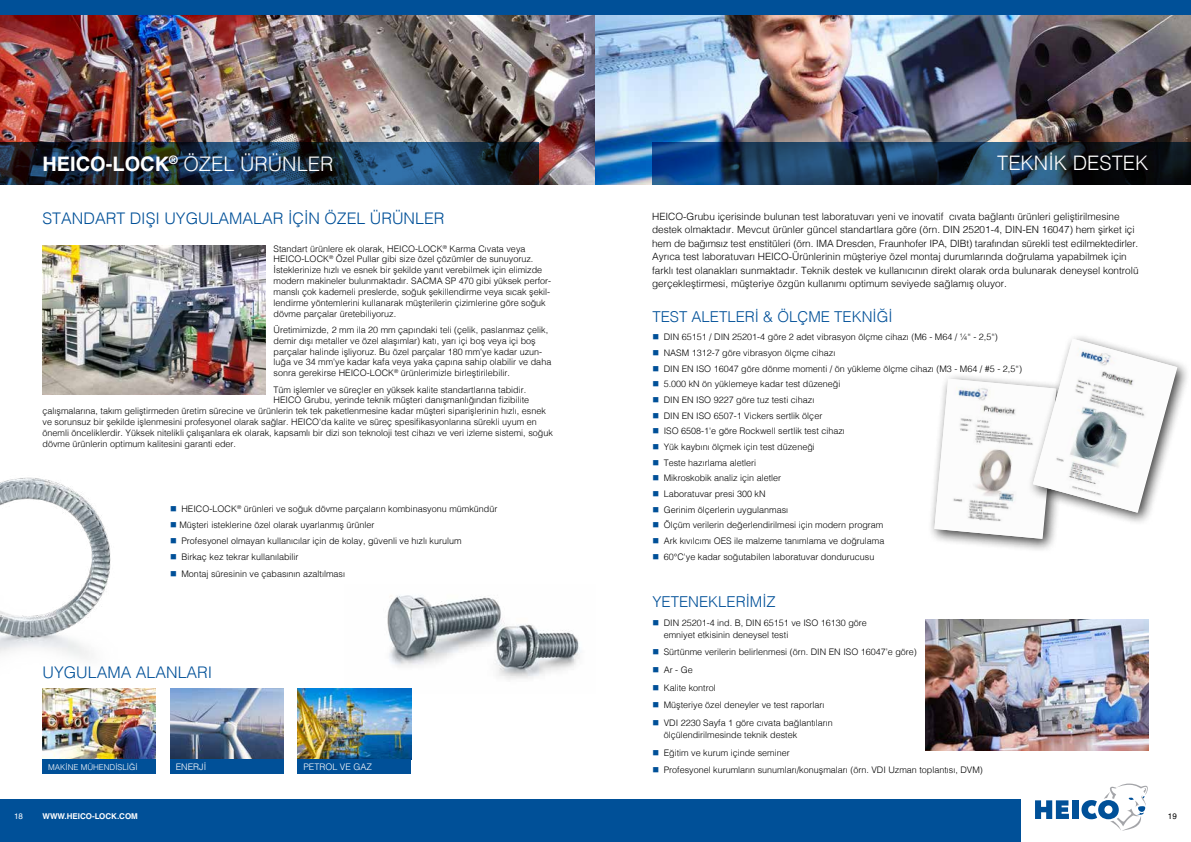
<style>
.page{position:relative;width:1191px;height:842px;background:#fff}
.page>*{position:absolute;margin:0;border:0;box-sizing:border-box;transform-origin:0 0}
.t1{font:300 20px "Helvetica LT Std";color:#fff}
.t2{font:300 20px "Helvetica";color:#fff}
.t3{font:300 16px "Helvetica";color:#005098}
.t4{font:300 16px "Helvetica LT Std";color:#005098}
.t5{font:300 15px "Helvetica";color:#005098}
.t6{font:300 10px/13.5px "Helvetica";color:#000}
.t7{font:300 9px/10.8px "Helvetica";color:#000}
.t8{font:300 9px "Helvetica LT Std";color:#000}
.t9{font:300 9px "Helvetica LT Std";color:#fff}
.t10{font:300 9px "Helvetica";color:#fff}
.t11{font:300 8px "Helvetica";color:#fff}
.t12{font:700 8px "Helvetica LT Std";color:#fff}
.t13{font:8px "Helvetica LT Std";color:#fff}
.t14{font:8px "Helvetica LT Std";color:#000}
.s1{font-weight:700}
.s2{color:#005098}
</style>
<div class="page">
<img style="left:0;top:477px;width:127px;height:216px">
<img style="left:344px;top:595px;width:237px;height:98px">
<img style="left:298px;top:689px;width:113px;height:71px">
<img style="left:0;top:14px;width:1191px;height:170px">
<svg style="left:0;top:142px;width:539px;height:42px;background:#1c354c"></svg>
<div style="left:0;top:799px;width:595px;height:43px;background:#005098"></div>
<div style="left:595px;top:799px;width:425px;height:43px;background:#005098"></div>
<div style="left:1072px;top:800px;width:6px;height:19px;background:#005098"></div>
<svg style="left:1035px;top:800px;width:34px;height:19px"></svg>
<svg style="left:1081px;top:783px;width:67px;height:48px"></svg>
<svg style="left:652px;top:142px;width:539px;height:42px;background:#16324e"></svg>
<div style="left:927px;top:372px;width:143px;height:181px;background:#000;opacity:.75"></div>
<div style="left:1027px;top:333px;width:164px;height:193px;background:#000;opacity:.75"></div>
<svg style="left:934px;top:339px;width:243px;height:200px"></svg>
<img style="left:1033px;top:339px;width:143px;height:174px">
<img style="left:925px;top:619px;width:223px;height:132px">
<div style="left:0;top:0;width:1191px;height:14px;background:#005098"></div>
<img style="left:170px;top:689px;width:113px;height:71px">
<div style="left:170px;top:760px;width:113px;height:14px;background:#005098"></div>
<div style="left:298px;top:760px;width:113px;height:14px;background:#005098"></div>
<img style="left:43px;top:689px;width:113px;height:71px">
<img style="left:42px;top:245px;width:223px;height:150px">
<div style="left:43px;top:760px;width:113px;height:14px;background:#005098"></div>
<h1 class="t1" style="left:42px;top:151px;width:292px"><span class="s1">HEICO-LOCK</span><sup>®</sup> ÖZEL ÜRÜNLER</h1>
<h2 class="t3" style="left:43px;top:205px;width:403px">STANDART DIŞI UYGULAMALAR İÇİN ÖZEL ÜRÜNLER</h2>
<p class="t7" style="left:274px;top:242px;width:279px">Standart ürünlere ek olarak, HEICO-LOCK<sup>®</sup> Karma Cıvata veya HEICO-LOCK<sup>®</sup> Özel Pullar gibi size özel çözümler de sunuyoruz.<br>İsteklerinize hızlı ve esnek bir şekilde yanıt verebilmek için elimizde modern makineler bulunmaktadır. SACMA SP 470 gibi yüksek perfor&shy;manslı çok kademeli preslerde, soğuk şekillendirme veya sıcak şekil&shy;lendirme yöntemlerini kullanarak müşterilerin çizimlerine göre soğuk dövme parçalar üretebiliyoruz.</p>
<p class="t7" style="left:274px;top:324px;width:279px">Üretimimizde, 2 mm ila 20 mm çapındaki teli (çelik, paslanmaz çelik, demir dışı metaller ve özel alaşımlar) katı, yarı içi boş veya içi boş parçalar halinde işliyoruz. Bu özel parçalar 180 mm'ye kadar uzun&shy;luğa ve 34 mm'ye kadar kafa veya yaka çapına sahip olabilir ve daha sonra gerekirse HEICO-LOCK<sup>®</sup> ürünlerimizle birleştirilebilir.</p>
<p class="t7" style="left:274px;top:383px;width:254px">Tüm işlemler ve süreçler en yüksek kalite standartlarına tabidir.</p>
<p class="t7" style="left:274px;top:394px;width:257px">HEICO Grubu, yerinde teknik müşteri danışmanlığından fizibilite</p>
<p class="t7" style="left:43px;top:405px;width:505px">çalışmalarına, takım geliştirmeden üretim sürecine ve ürünlerin tek tek paketlenmesine kadar müşteri siparişlerinin hızlı, esnek</p>
<p class="t7" style="left:43px;top:416px;width:496px">ve sorunsuz bir şekilde işlenmesini profesyonel olarak sağlar. HEICO'da kalite ve süreç spesifikasyonlarına sürekli uyum en</p>
<p class="t7" style="left:43px;top:427px;width:512px">önemli önceliklerdir. Yüksek nitelikli çalışanlara ek olarak, kapsamlı bir dizi son teknoloji test cihazı ve veri izleme sistemi, soğuk</p>
<p class="t7" style="left:43px;top:437px;width:195px">dövme ürünlerin optimum kalitesini garanti eder.</p>
<p class="t7" style="left:170px;top:502px;width:329px"><span class="s2">■</span> HEICO-LOCK<sup>®</sup> ürünleri ve soğuk dövme parçaların kombinasyonu mümkündür</p>
<p class="t7" style="left:170px;top:519px;width:206px"><span class="s2">■</span> Müşteri isteklerine özel olarak uyarlanmış ürünler</p>
<p class="t8" style="left:170px;top:535px;width:293px"><span class="s2">■</span> Profesyonel olmayan kullanıcılar için de kolay, güvenli ve hızlı kurulum</p>
<p class="t8" style="left:170px;top:551px;width:130px"><span class="s2">■</span> Birkaç kez tekrar kullanılabilir</p>
<p class="t8" style="left:170px;top:568px;width:176px"><span class="s2">■</span> Montaj süresinin ve çabasının azaltılması</p>
<h2 class="t4" style="left:43px;top:662px;width:171px">UYGULAMA ALANLARI</h2>
<p class="t11" style="left:48px;top:760px;width:89px">MAKİNE MÜHENDİSLİĞİ</p>
<p class="t10" style="left:176px;top:759px;width:32px">ENERJİ</p>
<p class="t9" style="left:303px;top:761px;width:70px">PETROL VE GAZ</p>
<h1 class="t2" style="left:997px;top:146px;width:153px">TEKNİK DESTEK</h1>
<p class="t6" style="left:652px;top:209px;width:488px">HEICO-Grubu içerisinde bulunan test laboratuvarı yeni ve inovatif cıvata bağlantı ürünleri geliştirilmesine destek olmaktadır. Mevcut ürünler güncel standartlara göre (örn. DIN 25201-4, DIN-EN 16047) hem şirket içi hem de bağımsız test enstitüleri (örn. IMA Dresden, Fraunhofer IPA, DIBt) tarafından sürekli test edilmektedirler.<br>Ayrıca test laboratuvarı HEICO-Ürünlerinin müşteriye özel montaj durumlarında doğrulama yapabilmek için farklı test olanakları sunmaktadır. Teknik destek ve kullanıcının direkt olarak orda bulunarak deneysel kontrolü gerçekleştirmesi, müşteriye özgün kullanımı optimum seviyede sağlamış oluyor.</p>
<h3 class="t5" style="left:652px;top:304px;width:242px">TEST ALETLERİ &amp; ÖLÇME TEKNİĞİ</h3>
<p class="t7" style="left:652px;top:331px;width:347px"><span class="s2">■</span> DIN 65151 / DIN 25201-4 göre 2 adet vibrasyon ölçme cihazı (M6 - M64 / ¼“ - 2,5“)</p>
<p class="t7" style="left:652px;top:347px;width:184px"><span class="s2">■</span> NASM 1312-7 göre vibrasyon ölçme cihazı</p>
<p class="t7" style="left:652px;top:362px;width:371px"><span class="s2">■</span> DIN EN ISO 16047 göre dönme momenti / ön yükleme ölçme cihazı (M3 - M64 / #5 - 2,5“)</p>
<p class="t7" style="left:652px;top:378px;width:189px"><span class="s2">■</span> 5.000 kN ön yüklemeye kadar test düzeneği</p>
<p class="t7" style="left:652px;top:394px;width:163px"><span class="s2">■</span> DIN EN ISO 9227 göre tuz testi cihazı</p>
<p class="t7" style="left:652px;top:409px;width:171px"><span class="s2">■</span> DIN EN ISO 6507-1 Vickers sertlik ölçer</p>
<p class="t8" style="left:652px;top:426px;width:194px"><span class="s2">■</span> ISO 6508-1'e göre Rockwell sertlik test cihazı</p>
<p class="t7" style="left:652px;top:441px;width:164px"><span class="s2">■</span> Yük kaybını ölçmek için test düzeneği</p>
<p class="t7" style="left:652px;top:457px;width:105px"><span class="s2">■</span> Teste hazırlama aletleri</p>
<p class="t7" style="left:652px;top:472px;width:130px"><span class="s2">■</span> Mikroskobik analiz için aletler</p>
<p class="t8" style="left:652px;top:488px;width:115px"><span class="s2">■</span> Laboratuvar presi 300 kN</p>
<p class="t8" style="left:652px;top:504px;width:137px"><span class="s2">■</span> Gerinim ölçerlerin uygulanması</p>
<p class="t7" style="left:652px;top:519px;width:232px"><span class="s2">■</span> Ölçüm verilerin değerlendirilmesi için modern program</p>
<p class="t7" style="left:652px;top:535px;width:233px"><span class="s2">■</span> Ark kıvılcımı OES ile malzeme tanımlama ve doğrulama</p>
<p class="t7" style="left:652px;top:551px;width:224px"><span class="s2">■</span> 60°C'ye kadar soğutabilen laboratuvar dondurucusu</p>
<h3 class="t5" style="left:652px;top:589px;width:125px">YETENEKLERİMİZ</h3>
<p class="t7" style="left:663px;top:616px;width:205px;line-height:12px;text-indent:-11px"><span class="s2">■</span> DIN 25201-4 ind. B, DIN 65151 ve ISO 16130 göre emniyet etkisinin deneysel testi</p>
<p class="t7" style="left:652px;top:646px;width:266px"><span class="s2">■</span> Sürtünme verilerin belirlenmesi (örn. DIN EN ISO 16047’e göre)</p>
<p class="t7" style="left:652px;top:664px;width:42px"><span class="s2">■</span> Ar - Ge</p>
<p class="t7" style="left:652px;top:681px;width:65px"><span class="s2">■</span> Kalite kontrol</p>
<p class="t7" style="left:652px;top:699px;width:173px"><span class="s2">■</span> Müşteriye özel deneyler ve test raporları</p>
<p class="t7" style="left:663px;top:716px;width:171px;line-height:12px;text-indent:-11px"><span class="s2">■</span> VDI 2230 Sayfa 1 göre cıvata bağlantıların ölçülendirilmesinde teknik destek</p>
<p class="t7" style="left:652px;top:746px;width:139px"><span class="s2">■</span> Eğitim ve kurum içinde seminer</p>
<p class="t7" style="left:652px;top:764px;width:332px"><span class="s2">■</span> Profesyonel kurumların sunumları/konuşmaları (örn. VDI Uzman toplantısı, DVM)</p>
<p class="t13" style="left:14px;top:811px;width:10px">18</p>
<p class="t12" style="left:43px;top:812px;width:97px">WWW.HEICO-LOCK.COM</p>
<p class="t14" style="left:1167px;top:812px;width:10px">19</p>
</div>
